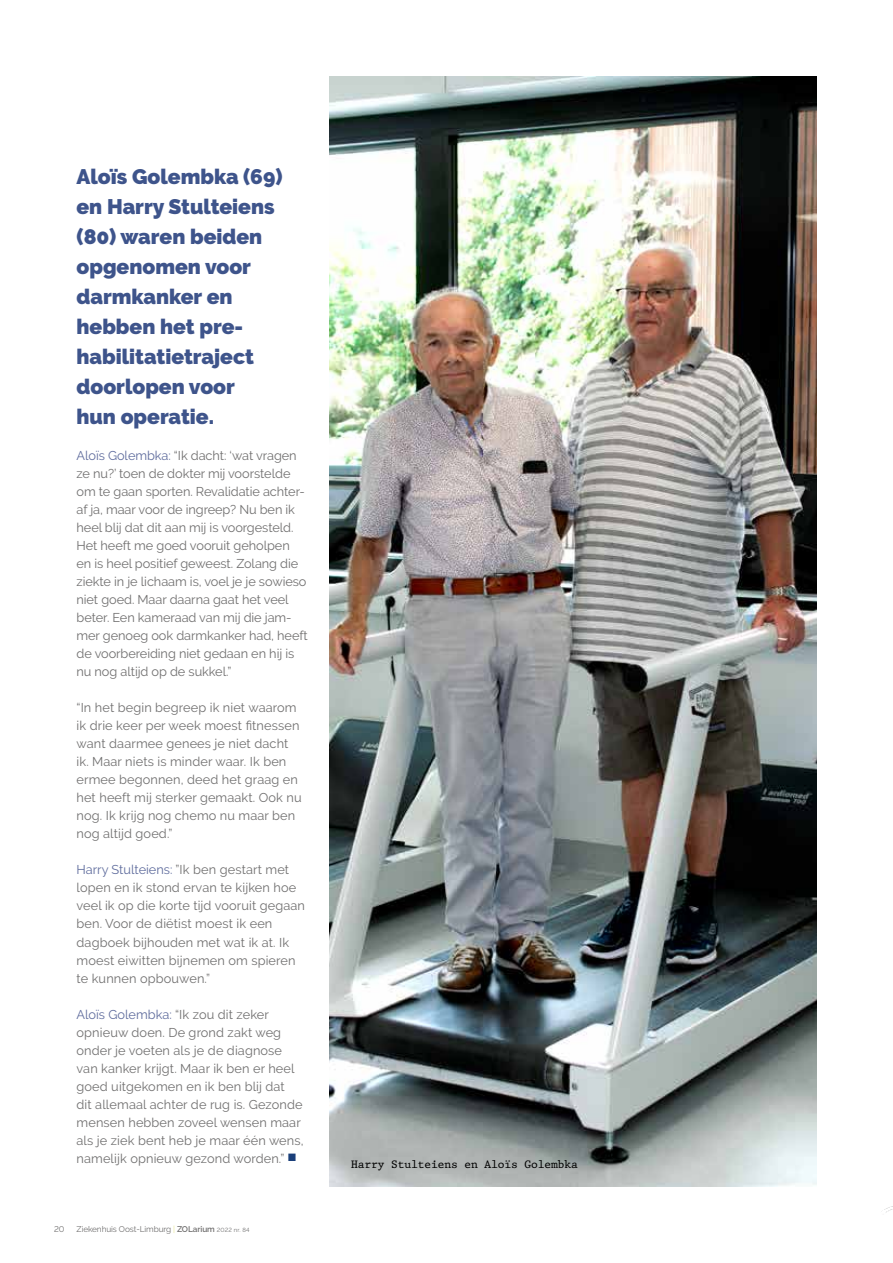
<style>
.page{position:relative;width:893px;height:1263px;background:#fff}
.page>*{position:absolute;margin:0;border:0;box-sizing:border-box;transform-origin:0 0}
.t1{font:900 21px/30px "Raleway";color:#3e548b}
.t2{font:12.75px/18px "Raleway";letter-spacing:.01em;color:#706f6f}
.t3{font:11.25px "King";letter-spacing:-.01em;color:#000}
.t4{font:8.25px "Raleway";letter-spacing:-.01em;color:#706f6f}
.s1{color:#5f6c9d}
.s2{color:#1a3f7a}
.s3{color:#e5e58d}
.s4{font-weight:600}
.s5{font-size:6px}
</style>
<div class="page">
<img style="left:330px;top:77px;width:486px;height:1109px">
<h1 class="t1" style="left:77px;top:162px;width:208px">Aloïs Golembka (69) en Harry Stulteiens (80) waren beiden opgenomen voor darmkanker en hebben het pre&shy;habilitatietraject doorlopen voor<br>hun operatie.</h1>
<p class="t2" style="left:77px;top:447px;width:233px"><span class="s1">Aloïs Golembka:</span> “Ik dacht: ‘wat vragen ze nu?’ toen de dokter mij voorstelde om te gaan sporten. Revalidatie achter&shy;af ja, maar voor de ingreep? Nu ben ik heel blij dat dit aan mij is voorgesteld.<br>Het heeft me goed vooruit geholpen<br>en is heel positief geweest. Zolang die ziekte in je lichaam is, voel je je sowieso niet goed. Maar daarna gaat het veel beter. Een kameraad van mij die jam&shy;mer genoeg ook darmkanker had, heeft de voorbereiding niet gedaan en hij is nu nog altijd op de sukkel.”</p>
<p class="t2" style="left:77px;top:699px;width:227px">“In het begin begreep ik niet waarom ik drie keer per week moest fitnessen want daarmee genees je niet dacht ik. Maar niets is minder waar. Ik ben ermee begonnen, deed het graag en het heeft mij sterker gemaakt. Ook nu nog. Ik krijg nog chemo nu maar ben nog altijd goed.”</p>
<p class="t2" style="left:77px;top:861px;width:230px"><span class="s1">Harry Stulteiens:</span> ”Ik ben gestart met lopen en ik stond ervan te kijken hoe veel ik op die korte tijd vooruit gegaan ben. Voor de diëtist moest ik een dagboek bijhouden met wat ik at. Ik moest eiwitten bijnemen om spieren te kunnen opbouwen.”</p>
<p class="t2" style="left:77px;top:1005px;width:229px"><span class="s1">Aloïs Golembka:</span> “Ik zou dit zeker opnieuw doen. De grond zakt weg onder je voeten als je de diagnose van kanker krijgt. Maar ik ben er heel goed uitgekomen en ik ben blij dat<br>dit allemaal achter de rug is. Gezonde mensen hebben zoveel wensen maar als je ziek bent heb je maar één wens, namelijk opnieuw gezond worden.” <span class="s2">■</span></p>
<p class="t4" style="left:54px;top:1224px;width:12px">20</p>
<p class="t4" style="left:77px;top:1224px;width:175px">Ziekenhuis Oost-Limburg <span class="s3">|</span> <span class="s4">ZOLarium</span> <span class="s5">2022 nr. 84</span></p>
<p class="t3" style="left:351px;top:1157px;width:228px">Harry Stulteiens en Aloïs Golembka</p>
</div>
